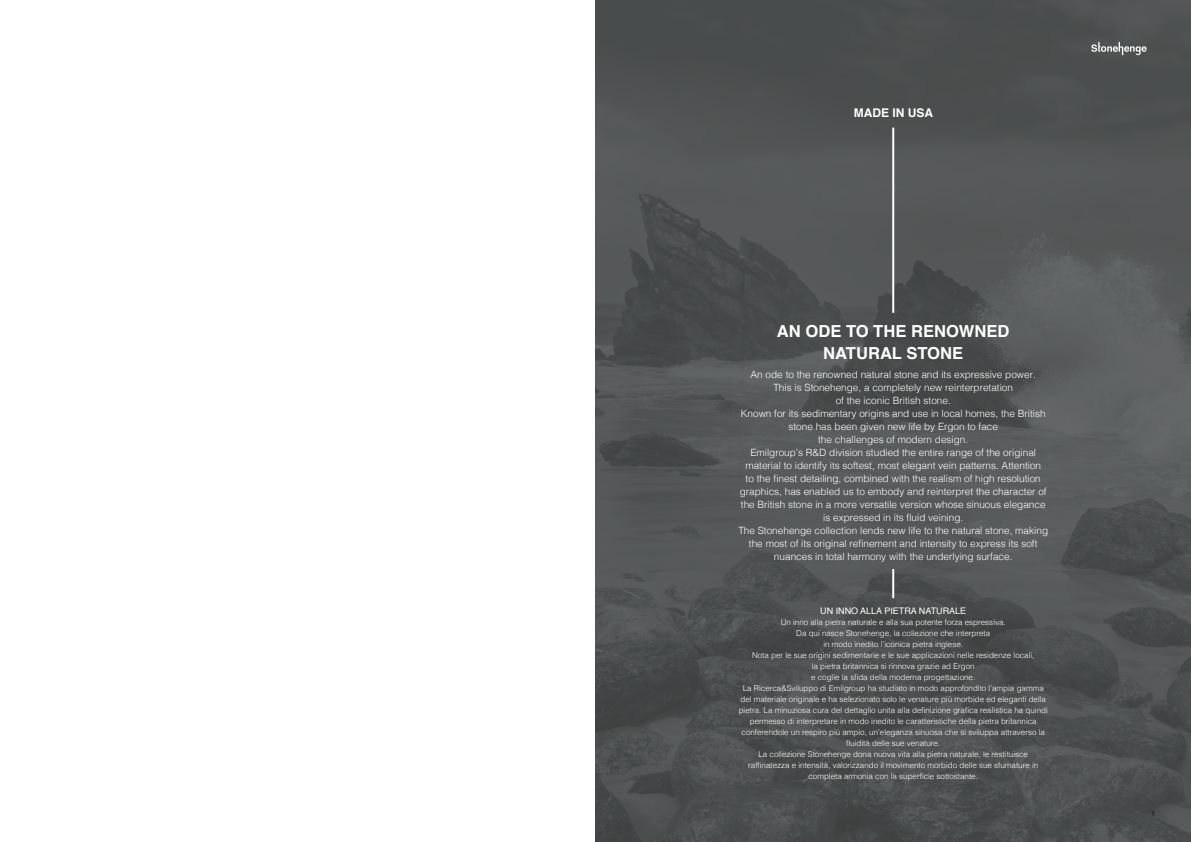
<style>
.page{position:relative;width:1191px;height:842px;background:#fff}
.page>*{position:absolute;margin:0;border:0;box-sizing:border-box;transform-origin:0 0}
.t1{font:700 16.6px/21.5px "Helvetica";color:#fff;text-align:center}
.t2{font:700 12px "Helvetica";color:#fff}
.t3{font:300 10px/13px "Helvetica";color:#fff;text-align:center}
.t4{font:9px "Helvetica";color:#fff}
.t5{font:300 8px/11px "Helvetica";color:#fff;text-align:center}
.t6{font:300 7px "Helvetica";color:#000}
</style>
<div class="page">
<img style="left:595px;top:0;width:596px;height:842px">
<hr style="left:892px;top:569px;width:2px;height:29px;background:#fff">
<hr style="left:892px;top:128px;width:2px;height:185px;background:#fff">
<svg style="left:1091px;top:42px;width:55px;height:13px"></svg>
<h2 class="t2" style="left:853px;top:103px;width:81px">MADE IN USA</h2>
<h1 class="t1" style="left:777px;top:321px;width:234px">AN ODE TO THE RENOWNED<br>NATURAL STONE</h1>
<p class="t3" style="left:738px;top:367px;width:311px">An ode to the renowned natural stone and its expressive power.<br>This is Stonehenge, a completely new reinterpretation<br>of the iconic British stone.<br>Known for its sedimentary origins and use in local homes, the British stone has been given new life by Ergon to face<br>the challenges of modern design.<br>Emilgroup’s R&amp;D division studied the entire range of the original material to identify its softest, most elegant vein patterns. Attention<br>to the finest detailing, combined with the realism of high resolution graphics, has enabled us to embody and reinterpret the character of the British stone in a more versatile version whose sinuous elegance is expressed in its fluid veining.<br>The Stonehenge collection lends new life to the natural stone, making the most of its original refinement and intensity to express its soft nuances in total harmony with the underlying surface.</p>
<p class="t4" style="left:820px;top:604px;width:147px">UN INNO ALLA PIETRA NATURALE</p>
<p class="t5" style="left:738px;top:616px;width:310px">Un inno alla pietra naturale e alla sua potente forza espressiva.<br>Da qui nasce Stonehenge, la collezione che interpreta<br>in modo inedito l’iconica pietra inglese.<br>Nota per le sue origini sedimentarie e le sue applicazioni nelle residenze locali,<br>la pietra britannica si rinnova grazie ad Ergon<br>e coglie la sfida della moderna progettazione.<br>La Ricerca&amp;Sviluppo di Emilgroup ha studiato in modo approfondito l’ampia gamma del materiale originale e ha selezionato solo le venature più morbide ed eleganti della pietra. La minuziosa cura del dettaglio unita alla definizione grafica realistica ha quindi permesso di interpretare in modo inedito le caratteristiche della pietra britannica conferendole un respiro più ampio, un’eleganza sinuosa che si sviluppa attraverso la fluidità delle sue venature.<br>La collezione Stonehenge dona nuova vita alla pietra naturale, le restituisce raffinatezza e intensità, valorizzando il movimento morbido delle sue sfumature in completa armonia con la superficie sottostante.</p>
<p class="t6" style="left:1151px;top:808px;width:5px">1</p>
</div>
